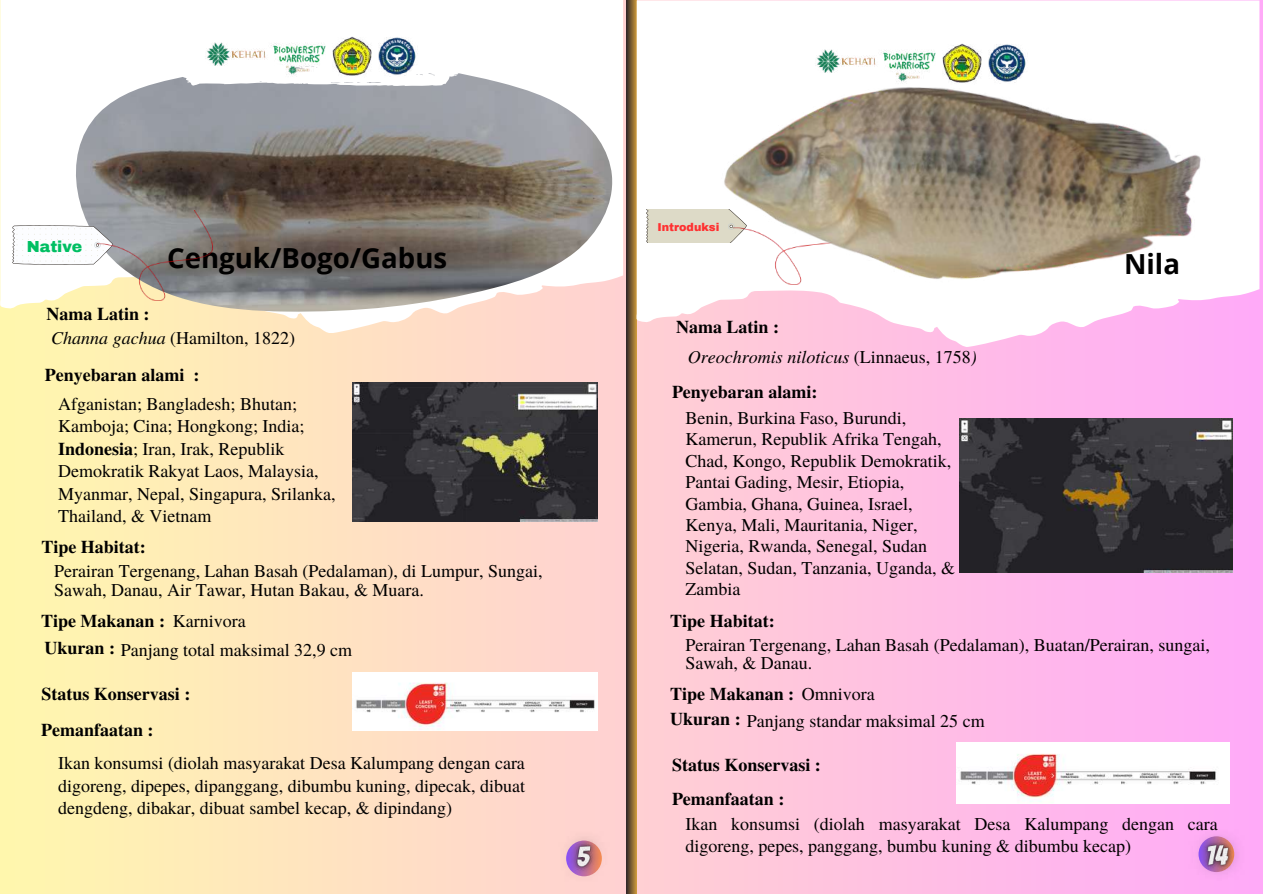
<style>
.page{position:relative;width:1263px;height:894px;background:#fff}
.page>*{position:absolute;margin:0;border:0;box-sizing:border-box;transform-origin:0 0}
.t1{font:700 27.6px "Open Sans";color:#000}
.t2{font:18px/21.3px "Te X Gyre Termes";color:#000}
.t3{font:700 18px/36.3px "Te X Gyre Termes";color:#000}
.t4{font:italic 18px "Te X Gyre Termes";color:#000}
.t5{font:900 15.6px "Archivo";color:#00bf63}
.t6{font:900 11.1px "Archivo";color:#ff3131}
.s1{font-style:italic}
.s2{font-weight:700}
.s3{font-weight:400}
.s4{font-style:normal}
</style>
<div class="page">
<div style="left:0;top:0;width:1263px;height:893px;background:linear-gradient(to right,#fff7ad,#fea9f7)"></div>
<svg style="left:0;top:0;width:623px;height:333px"></svg>
<img style="left:58px;top:57px;width:557px;height:255px">
<svg style="left:626px;top:0;width:10px;height:893px;background:#6e5430"></svg>
<svg style="left:177px;top:34px;width:283px;height:52px"></svg>
<img style="left:199px;top:29px;width:223px;height:57px">
<svg style="left:12px;top:225px;width:85px;height:39px"></svg>
<img style="left:97px;top:211px;width:115px;height:90px">
<svg style="left:635px;top:0;width:624px;height:346px"></svg>
<svg style="left:779px;top:38px;width:284px;height:13px"></svg>
<img style="left:809px;top:36px;width:223px;height:15px">
<img style="left:956px;top:742px;width:273px;height:60px">
<div style="left:646px;top:209px;width:56px;height:34px;background:#dddac7"></div>
<img style="left:702px;top:51px;width:520px;height:257px">
<img style="left:352px;top:672px;width:246px;height:58px">
<img style="left:352px;top:382px;width:246px;height:139px">
<img style="left:540px;top:807px;width:85px;height:86px">
<img style="left:1170px;top:805px;width:93px;height:88px">
<img style="left:959px;top:418px;width:273px;height:154px">
<p class="t5" style="left:27px;top:238px;width:57px">Native</p>
<p class="t3" style="left:47px;top:294px;width:104px">Nama Latin :</p>
<h1 class="t1" style="left:167px;top:239px;width:282px">Cenguk/Bogo/Gabus</h1>
<p class="t2" style="left:51px;top:327px;width:245px"><span class="s1">Channa gachua</span> (Hamilton, 1822)</p>
<p class="t3" style="left:45px;top:356px;width:156px">Penyebaran alami :</p>
<p class="t2" style="left:58px;top:391px;width:279px;line-height:22.5px">Afganistan; Bangladesh; Bhutan;<br>Kamboja; Cina; Hongkong; India;<br><span class="s2">Indonesia</span>; Iran, Irak, Republik<br>Demokratik Rakyat Laos, Malaysia,<br>Myanmar, Nepal, Singapura, Srilanka,<br>Thailand, &amp; Vietnam</p>
<p class="t3" style="left:41px;top:528px;width:106px">Tipe Habitat:</p>
<p class="t2" style="left:54px;top:560px;width:490px;line-height:19px">Perairan Tergenang, Lahan Basah (Pedalaman), di Lumpur, Sungai,<br>Sawah, Danau, Air Tawar, Hutan Bakau, &amp; Muara.</p>
<p class="t3" style="left:41px;top:601px;width:206px">Tipe Makanan : <span class="s3">Karnivora</span></p>
<p class="t2" style="left:45px;top:637px;width:309px"><span class="s2">Ukuran :</span> Panjang total maksimal 32,9 cm</p>
<p class="t3" style="left:41px;top:674px;width:151px">Status Konservasi :<br>Pemanfaatan :</p>
<p class="t2" style="left:58px;top:750px;width:468px;line-height:22.5px;text-align:justify">Ikan konsumsi (diolah masyarakat Desa Kalumpang dengan cara digoreng, dipepes, dipanggang, dibumbu kuning, dipecak, dibuat dengdeng, dibakar, dibuat sambel kecap, &amp; dipindang)</p>
<p class="t6" style="left:658px;top:221px;width:63px">Introduksi</p>
<p class="t3" style="left:676px;top:308px;width:104px">Nama Latin :</p>
<p class="t4" style="left:688px;top:344px;width:290px">Oreochromis niloticus <span class="s4">(Linnaeus, 1758</span>)</p>
<p class="t3" style="left:672px;top:372px;width:147px">Penyebaran alami:</p>
<p class="t2" style="left:685px;top:406px;width:271px">Benin, Burkina Faso, Burundi,<br>Kamerun, Republik Afrika Tengah,<br>Chad, Kongo, Republik Demokratik,<br>Pantai Gading, Mesir, Etiopia,<br>Gambia, Ghana, Guinea, Israel,<br>Kenya, Mali, Mauritania, Niger,<br>Nigeria, Rwanda, Senegal, Sudan<br>Selatan, Sudan, Tanzania, Uganda, &amp;<br>Zambia</p>
<p class="t3" style="left:670px;top:601px;width:106px">Tipe Habitat:</p>
<h1 class="t1" style="left:1124px;top:244px;width:57px">Nila</h1>
<p class="t2" style="left:685px;top:635px;width:526px;line-height:18px">Perairan Tergenang, Lahan Basah (Pedalaman), Buatan/Perairan, sungai,<br>Sawah, &amp; Danau.</p>
<p class="t3" style="left:670px;top:674px;width:206px">Tipe Makanan : <span class="s3">Omnivora</span></p>
<p class="t2" style="left:670px;top:709px;width:316px"><span class="s2">Ukuran :</span> Panjang standar maksimal 25 cm</p>
<p class="t3" style="left:672px;top:745px;width:150px">Status Konservasi :</p>
<p class="t3" style="left:672px;top:779px;width:114px">Pemanfaatan :</p>
<p class="t2" style="left:685px;top:812px;width:534px">Ikan konsumsi (diolah masyarakat Desa Kalumpang dengan cara digoreng, pepes, panggang, bumbu kuning &amp; dibumbu kecap)</p>
</div>
